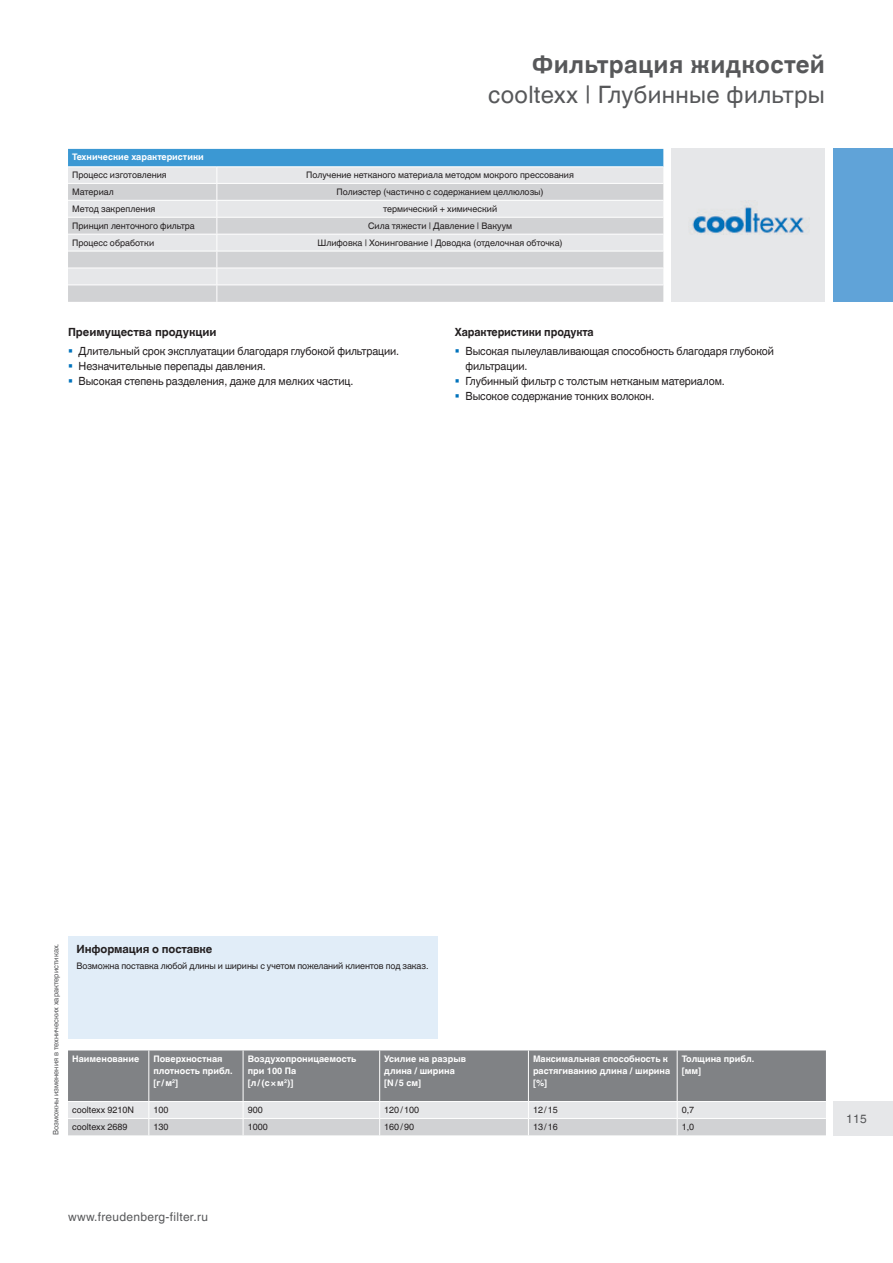
<style>
.page{position:relative;width:893px;height:1263px;background:#fff}
.page>*{position:absolute;margin:0;border:0;box-sizing:border-box;transform-origin:0 0}
.t1{font:24px "Helvetica World";letter-spacing:.015em;color:#57585a}
.t2{font:700 24px "Helvetica World";letter-spacing:.015em;color:#57585a}
.t3{font:12px "Helvetica World";letter-spacing:.025em;color:#57585a}
.t4{font:11.25px/15px "Helvetica World";letter-spacing:-.01em;color:#231f20;scale:.96 1}
.t5{font:700 11.25px "Helvetica World";letter-spacing:-.01em;color:#231f20}
.t6{font:700 11.25px "Helvetica World";letter-spacing:-.01em;color:#231f20;scale:.96 1}
.t7{font:9px "Helvetica World";color:#231f20}
.t8{font:700 9px/12px "Helvetica World";color:#fff}
.t9{font:7.5px "Helvetica World";color:#57585a}
</style>
<div class="page">
<div style="left:833px;top:1101px;width:60px;height:34px;background:#e6e7e9"></div>
<div style="left:833px;top:149px;width:60px;height:153px;background:#60a3d8"></div>
<svg style="left:68px;top:149px;width:595px;height:153px;background:#cbd6de"></svg>
<div style="left:672px;top:149px;width:153px;height:153px;background:#e6e7e9"></div>
<svg style="left:68px;top:1050px;width:758px;height:85px;background:#a6a8aa"></svg>
<div style="left:68px;top:936px;width:370px;height:103px;background:#e1edf8"></div>
<h1 class="t2" style="left:532px;top:50px;width:294px">Фильтрация жидкостей</h1>
<h1 class="t1" style="left:488px;top:80px;width:338px">cooltexx | Глубинные фильтры</h1>
<p class="t8" style="left:72px;top:151px;width:133px">Технические характеристики</p>
<p class="t7" style="left:72px;top:170px;width:96px">Процесс изготовления</p>
<p class="t7" style="left:306px;top:170px;width:269px">Получение нетканого материала методом мокрого прессования</p>
<p class="t7" style="left:72px;top:187px;width:43px">Материал</p>
<p class="t7" style="left:337px;top:187px;width:209px">Полиэстер (частично с содержанием целлюлозы)</p>
<p class="t7" style="left:72px;top:204px;width:85px">Метод закрепления</p>
<p class="t7" style="left:383px;top:204px;width:116px">термический + химический</p>
<p class="t7" style="left:72px;top:221px;width:124px">Принцип ленточного фильтра</p>
<p class="t7" style="left:368px;top:221px;width:146px">Сила тяжести | Давление | Вакуум</p>
<p class="t7" style="left:72px;top:237px;width:83px">Процесс обработки</p>
<p class="t7" style="left:318px;top:237px;width:247px">Шлифовка | Хонингование | Доводка (отделочная обточка)</p>
<p class="t5" style="left:68px;top:325px;width:150px">Преимущества продукции</p>
<p class="t4" style="left:79px;top:343px;width:335px">Длительный срок эксплуатации благодаря глубокой фильтрации.<br>Незначительные перепады давления.<br>Высокая степень разделения, даже для мелких частиц.</p>
<p class="t6" style="left:455px;top:325px;width:146px">Характеристики продукта</p>
<p class="t4" style="left:466px;top:343px;width:323px">Высокая пылеулавливающая способность благодаря глубокой фильтрации.<br>Глубинный фильтр с толстым нетканым материалом.<br>Высокое содержание тонких волокон.</p>
<p class="t9" style="left:52px;top:1135px;width:193px;rotate:-90deg">Возможны изменения в технических характеристиках.</p>
<p class="t5" style="left:77px;top:943px;width:137px">Информация о поставке</p>
<p class="t7" style="left:77px;top:961px;width:353px">Возможна поставка любой длины и ширины с учетом пожеланий клиентов под заказ.</p>
<p class="t8" style="left:72px;top:1053px;width:69px">Наименование</p>
<p class="t8" style="left:153px;top:1053px;width:81px">Поверхностная плотность прибл. [г /м<sup>2</sup>]</p>
<p class="t8" style="left:248px;top:1053px;width:110px">Воздухопроницаемость при 100 Па<br>[л/(с×м<sup>2</sup>)]</p>
<p class="t8" style="left:384px;top:1053px;width:83px">Усилие на разрыв длина / ширина [N/5 см]</p>
<p class="t8" style="left:533px;top:1053px;width:139px">Максимальная способность к растягиванию длина / ширина [%]</p>
<p class="t8" style="left:682px;top:1053px;width:74px">Толщина прибл. [мм]</p>
<p class="t7" style="left:72px;top:1105px;width:63px">cooltexx 9210N</p>
<p class="t7" style="left:153px;top:1105px;width:17px">100</p>
<p class="t7" style="left:248px;top:1105px;width:17px">900</p>
<p class="t7" style="left:384px;top:1105px;width:36px">120/100</p>
<p class="t7" style="left:533px;top:1105px;width:26px">12/15</p>
<p class="t7" style="left:682px;top:1105px;width:14px">0,7</p>
<p class="t7" style="left:72px;top:1122px;width:57px">cooltexx 2689</p>
<p class="t7" style="left:153px;top:1122px;width:17px">130</p>
<p class="t7" style="left:248px;top:1122px;width:22px">1000</p>
<p class="t7" style="left:384px;top:1122px;width:31px">160/90</p>
<p class="t7" style="left:533px;top:1122px;width:26px">13/16</p>
<p class="t7" style="left:682px;top:1122px;width:14px">1,0</p>
<h2 class="t3" style="left:68px;top:1210px;width:141px">www.freudenberg-filter.ru</h2>
<h2 class="t3" style="left:846px;top:1111px;width:22px">115</h2>
</div>
